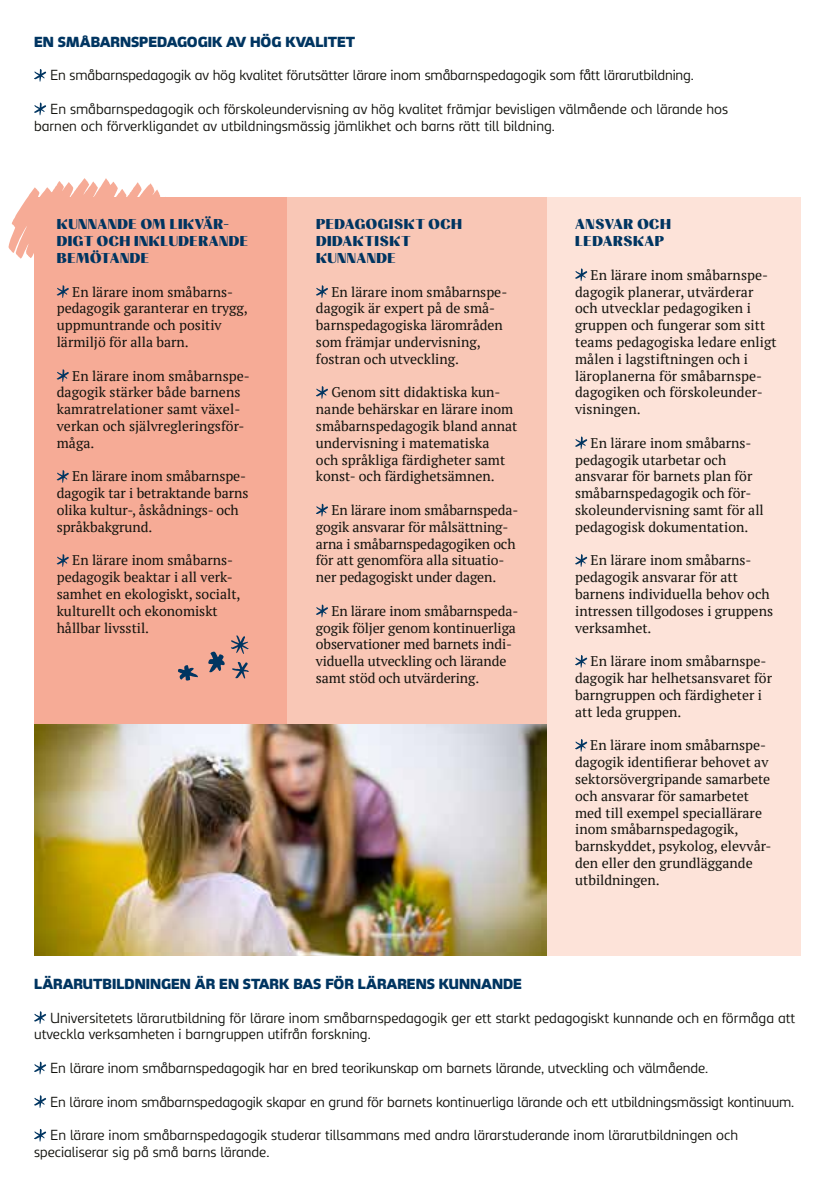
<style>
.page{position:relative;width:840px;height:1191px;background:#fff}
.page>*{position:absolute;margin:0;border:0;box-sizing:border-box;transform-origin:0 0}
.t1{font:14px/16.8px "PT Serif";color:#12120d}
.t2{font:300 14px/16.8px "Carlsberg Sans";color:#12120d}
.t3{font:14px/16.8px "Albra Sans Black";letter-spacing:.035em;color:#003561}
.t4{font:900 14px "Carlsberg Sans";color:#003561}
</style>
<div class="page">
<svg style="left:9px;top:178px;width:152px;height:81px"></svg>
<div style="left:34px;top:197px;width:253px;height:527px;background:#f6ab96"></div>
<div style="left:287px;top:197px;width:259px;height:527px;background:#f9c7b6"></div>
<div style="left:546px;top:197px;width:253px;height:758px;background:#fde3d9"></div>
<svg style="left:56px;top:285px;width:13px;height:13px"></svg>
<svg style="left:56px;top:369px;width:13px;height:13px"></svg>
<svg style="left:56px;top:470px;width:13px;height:13px"></svg>
<svg style="left:56px;top:554px;width:13px;height:13px"></svg>
<svg style="left:316px;top:285px;width:12px;height:13px"></svg>
<svg style="left:316px;top:386px;width:12px;height:13px"></svg>
<svg style="left:316px;top:504px;width:12px;height:12px"></svg>
<svg style="left:316px;top:604px;width:12px;height:13px"></svg>
<svg style="left:575px;top:268px;width:12px;height:13px"></svg>
<svg style="left:575px;top:436px;width:12px;height:13px"></svg>
<svg style="left:575px;top:554px;width:12px;height:13px"></svg>
<svg style="left:575px;top:655px;width:12px;height:12px"></svg>
<svg style="left:575px;top:739px;width:12px;height:12px"></svg>
<svg style="left:34px;top:1011px;width:12px;height:13px"></svg>
<svg style="left:34px;top:1061px;width:12px;height:13px"></svg>
<svg style="left:34px;top:1095px;width:12px;height:13px"></svg>
<svg style="left:34px;top:1129px;width:12px;height:12px"></svg>
<svg style="left:34px;top:69px;width:12px;height:13px"></svg>
<svg style="left:34px;top:103px;width:12px;height:12px"></svg>
<img style="left:34px;top:724px;width:512px;height:231px">
<svg style="left:231px;top:635px;width:17px;height:19px"></svg>
<svg style="left:232px;top:662px;width:17px;height:17px"></svg>
<svg style="left:178px;top:665px;width:20px;height:15px"></svg>
<svg style="left:208px;top:651px;width:16px;height:21px"></svg>
<p class="t4" style="left:34px;top:33px;width:322px">EN SMÅBARNSPEDAGOGIK AV HÖG KVALITET</p>
<p class="t2" style="left:50px;top:67px;width:645px">En småbarnspedagogik av hög kvalitet förutsätter lärare inom småbarnspedagogik som fått lärarutbildning.</p>
<p class="t2" style="left:34px;top:100px;width:695px;text-indent:16px">En småbarnspedagogik och förskoleundervisning av hög kvalitet främjar bevisligen välmående och lärande hos barnen och förverkligandet av utbildningsmässig jämlikhet och barns rätt till bildning.</p>
<p class="t3" style="left:57px;top:215px;width:193px">KUNNANDE OM LIKVÄR-<br>DIGT OCH INKLUDERANDE<br>BEMÖTANDE</p>
<p class="t1" style="left:57px;top:283px;width:192px;text-indent:15px">En lärare inom småbarns&shy;pedagogik garanterar en trygg, uppmuntrande och positiv lärmiljö för alla barn.</p>
<p class="t1" style="left:57px;top:367px;width:194px;text-indent:15px">En lärare inom småbarnspe&shy;dagogik stärker både barnens kamratrelationer samt växel&shy;verkan och självregleringsför&shy;måga.</p>
<p class="t1" style="left:57px;top:468px;width:193px;text-indent:15px">En lärare inom småbarnspe&shy;dagogik tar i betraktande barns olika kultur-, åskådnings- och språkbakgrund.</p>
<p class="t1" style="left:57px;top:552px;width:185px;text-indent:15px">En lärare inom småbarns&shy;pedagogik beaktar i all verk&shy;samhet en ekologiskt, socialt, kulturellt och ekonomiskt hållbar livsstil.</p>
<p class="t3" style="left:316px;top:215px;width:147px">PEDAGOGISKT OCH<br>DIDAKTISKT<br>KUNNANDE</p>
<p class="t1" style="left:316px;top:283px;width:193px;text-indent:15px">En lärare inom småbarnspe&shy;dagogik är expert på de små&shy;barnspedagogiska lärområden som främjar undervisning, fostran och utveckling.</p>
<p class="t1" style="left:316px;top:384px;width:203px;text-indent:15px">Genom sitt didaktiska kun&shy;nande behärskar en lärare inom småbarnspedagogik bland annat undervisning i matematiska<br>och språkliga färdigheter samt konst- och färdighetsämnen.</p>
<p class="t1" style="left:316px;top:501px;width:204px;text-indent:15px">En lärare inom småbarnspeda&shy;gogik ansvarar för målsättning&shy;arna i småbarnspedagogiken och för att genomföra alla situatio&shy;ner pedagogiskt under dagen.</p>
<p class="t1" style="left:316px;top:602px;width:204px;text-indent:15px">En lärare inom småbarnspeda&shy;gogik följer genom kontinuerliga observationer med barnets indi&shy;viduella utveckling och lärande samt stöd och utvärdering.</p>
<p class="t3" style="left:575px;top:215px;width:97px">ANSVAR OCH<br>LEDARSKAP</p>
<p class="t1" style="left:574px;top:266px;width:203px;text-indent:15px">En lärare inom småbarnspe&shy;dagogik planerar, utvärderar och utvecklar pedagogiken i gruppen och fungerar som sitt teams pedagogiska ledare enligt målen i lagstiftningen och i läroplanerna för småbarnspe&shy;dagogiken och förskoleunder&shy;visningen.</p>
<p class="t1" style="left:574px;top:434px;width:190px;text-indent:15px">En lärare inom småbarns&shy;pedagogik utarbetar och ansvarar för barnets plan för småbarnspedagogik och för&shy;skoleundervisning samt för all pedagogisk dokumentation.</p>
<p class="t1" style="left:574px;top:552px;width:199px;text-indent:15px">En lärare inom småbarns&shy;pedagogik ansvarar för att barnens individuella behov och intressen tillgodoses i gruppens verksamhet.</p>
<p class="t1" style="left:574px;top:653px;width:198px;text-indent:15px">En lärare inom småbarnspe&shy;dagogik har helhetsansvaret för barngruppen och färdigheter i att leda gruppen.</p>
<p class="t1" style="left:574px;top:737px;width:198px;text-indent:15px">En lärare inom småbarnspe&shy;dagogik identifierar behovet av sektorsövergripande samarbete och ansvarar för samarbetet med till exempel speciallärare inom småbarnspedagogik, barnskyddet, psykolog, elevvår&shy;den eller den grundläggande utbildningen.</p>
<p class="t4" style="left:34px;top:975px;width:489px">LÄRARUTBILDNINGEN ÄR EN STARK BAS FÖR LÄRARENS KUNNANDE</p>
<p class="t2" style="left:34px;top:1008px;width:762px;text-indent:16px">Universitetets lärarutbildning för lärare inom småbarnspedagogik ger ett starkt pedagogiskt kunnande och en förmåga att utveckla verksamheten i barngruppen utifrån forskning.</p>
<p class="t2" style="left:50px;top:1059px;width:659px">En lärare inom småbarnspedagogik har en bred teorikunskap om barnets lärande, utveckling och välmående.</p>
<p class="t2" style="left:50px;top:1092px;width:745px">En lärare inom småbarnspedagogik skapar en grund för barnets kontinuerliga lärande och ett utbildningsmässigt kontinuum.</p>
<p class="t2" style="left:34px;top:1126px;width:705px;text-indent:16px">En lärare inom småbarnspedagogik studerar tillsammans med andra lärarstuderande inom lärarutbildningen och specialiserar sig på små barns lärande.</p>
</div>
